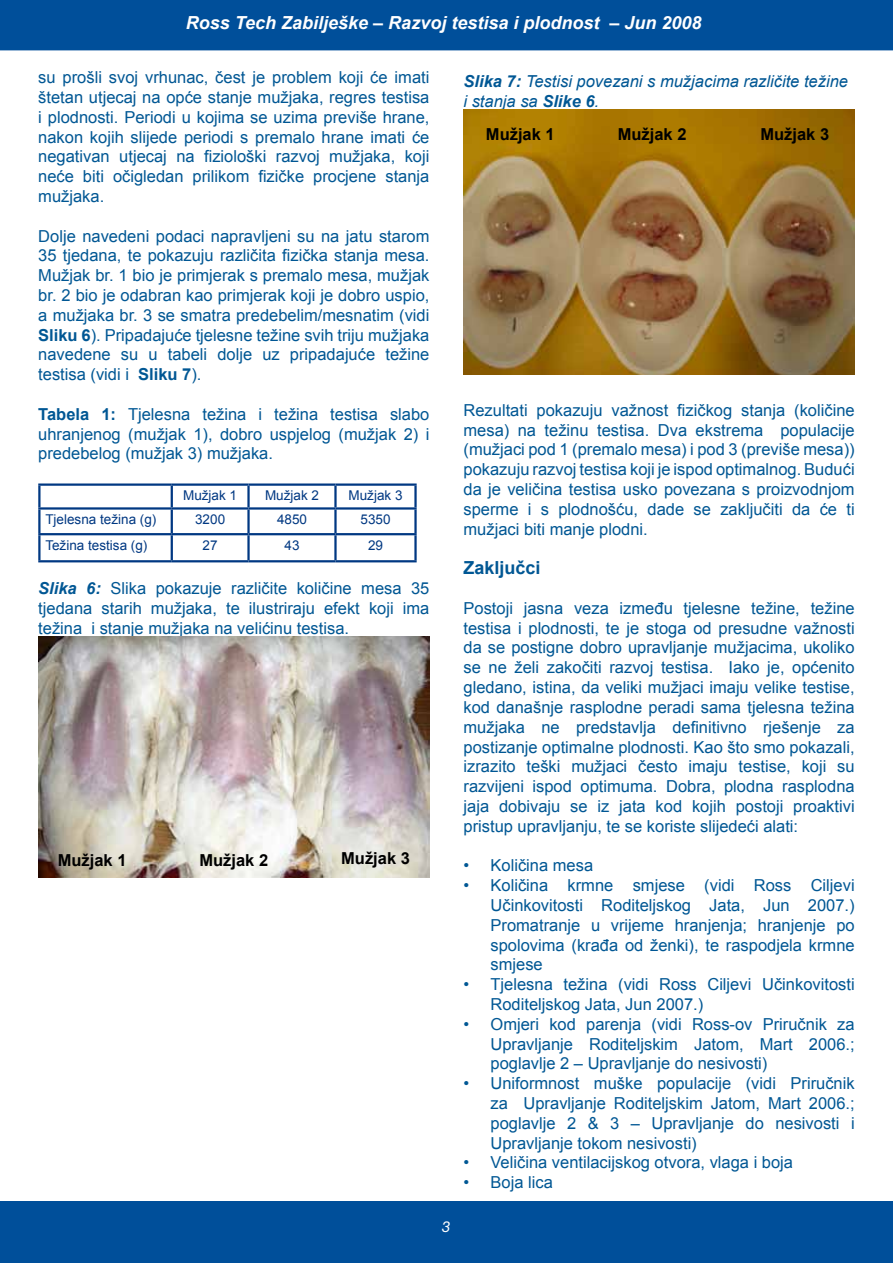
<style>
.page{position:relative;width:893px;height:1263px;background:#fff}
.page>*{position:absolute;margin:0;border:0;box-sizing:border-box;transform-origin:0 0}
.t1{font:italic 700 18px "Arial";color:#fff}
.t2{font:700 18px "Arial";color:#005794}
.t3{font:16.5px/19.8px "Arial";color:#005794;text-align:justify}
.t4{font:italic 16.5px/19.8px "Arial";color:#005794}
.t5{font:700 16.5px "Arial";color:#000}
.t6{font:italic 15px "Helvetica Neue";color:#fff}
.t7{font:13.5px "Arial";color:#003882}
.s1{font-weight:700}
.s2{font-weight:700;font-style:italic}
</style>
<div class="page">
<div style="left:0;top:1201px;width:893px;height:62px;background:#004f9a"></div>
<div style="left:0;top:0;width:893px;height:50px;background:#004f9a"></div>
<hr style="left:38px;top:483px;width:134px;height:3px;background:#003882">
<hr style="left:38px;top:486px;width:3px;height:21px;background:#003882">
<hr style="left:172px;top:483px;width:77px;height:3px;background:#003882">
<hr style="left:171px;top:486px;width:2px;height:21px;background:#003882">
<hr style="left:249px;top:483px;width:86px;height:3px;background:#003882">
<hr style="left:247px;top:486px;width:3px;height:21px;background:#003882">
<hr style="left:335px;top:483px;width:82px;height:3px;background:#003882">
<hr style="left:334px;top:486px;width:3px;height:21px;background:#003882">
<hr style="left:414px;top:486px;width:3px;height:21px;background:#003882">
<hr style="left:38px;top:507px;width:134px;height:3px;background:#003882">
<hr style="left:38px;top:510px;width:3px;height:23px;background:#003882">
<hr style="left:172px;top:507px;width:77px;height:3px;background:#003882">
<hr style="left:171px;top:510px;width:2px;height:23px;background:#003882">
<hr style="left:249px;top:507px;width:86px;height:3px;background:#003882">
<hr style="left:247px;top:510px;width:3px;height:23px;background:#003882">
<hr style="left:335px;top:507px;width:82px;height:3px;background:#003882">
<hr style="left:334px;top:510px;width:3px;height:23px;background:#003882">
<hr style="left:414px;top:510px;width:3px;height:23px;background:#003882">
<hr style="left:38px;top:533px;width:134px;height:2px;background:#003882">
<hr style="left:38px;top:535px;width:3px;height:25px;background:#003882">
<hr style="left:172px;top:533px;width:77px;height:2px;background:#003882">
<hr style="left:171px;top:535px;width:2px;height:25px;background:#003882">
<hr style="left:249px;top:533px;width:86px;height:2px;background:#003882">
<hr style="left:247px;top:535px;width:3px;height:25px;background:#003882">
<hr style="left:335px;top:533px;width:82px;height:2px;background:#003882">
<hr style="left:334px;top:535px;width:3px;height:25px;background:#003882">
<hr style="left:414px;top:535px;width:3px;height:25px;background:#003882">
<hr style="left:38px;top:560px;width:134px;height:2px;background:#003882">
<hr style="left:172px;top:560px;width:77px;height:2px;background:#003882">
<hr style="left:249px;top:560px;width:86px;height:2px;background:#003882">
<hr style="left:335px;top:560px;width:82px;height:2px;background:#003882">
<img style="left:38px;top:637px;width:391px;height:240px">
<img style="left:463px;top:109px;width:392px;height:265px">
<p class="t1" style="left:186px;top:11px;width:517px">Ross Tech Zabilješke – Razvoj testisa i plodnost – Jun 2008</p>
<p class="t3" style="left:38px;top:68px;width:393px">su prošli svoj vrhunac, čest je problem koji će imati štetan utjecaj na opće stanje mužjaka, regres testisa i plodnosti. Periodi u kojima se uzima previše hrane, nakon kojih slijede periodi s premalo hrane imati će negativan utjecaj na fiziološki razvoj mužjaka, koji neće biti očigledan prilikom fizičke procjene stanja mužjaka.</p>
<p class="t3" style="left:38px;top:226px;width:393px">Dolje navedeni podaci napravljeni su na jatu starom 35 tjedana, te pokazuju različita fizička stanja mesa.<br>Mužjak br. 1 bio je primjerak s premalo mesa, mužjak br. 2 bio je odabran kao primjerak koji je dobro uspio, a mužjaka br. 3 se smatra predebelim/mesnatim (vidi <span class="s1">Sliku 6</span>). Pripadajuće tjelesne težine svih triju mužjaka navedene su u tabeli dolje uz pripadajuće težine testisa (vidi i <span class="s1">Sliku 7</span>).</p>
<p class="t3" style="left:38px;top:404px;width:393px"><span class="s1">Tabela 1:</span> Tjelesna težina i težina testisa slabo uhranjenog (mužjak 1), dobro uspjelog (mužjak 2) i predebelog (mužjak 3) mužjaka.</p>
<p class="t7" style="left:183px;top:487px;width:56px">Mužjak 1</p>
<p class="t7" style="left:265px;top:487px;width:56px">Mužjak 2</p>
<p class="t7" style="left:348px;top:487px;width:56px">Mužjak 3</p>
<p class="t7" style="left:45px;top:511px;width:113px">Tjelesna težina (g)</p>
<p class="t7" style="left:195px;top:511px;width:32px">3200</p>
<p class="t7" style="left:277px;top:511px;width:32px">4850</p>
<p class="t7" style="left:360px;top:511px;width:32px">5350</p>
<p class="t7" style="left:45px;top:536px;width:104px">Težina testisa (g)</p>
<p class="t7" style="left:203px;top:536px;width:17px">27</p>
<p class="t7" style="left:284px;top:536px;width:17px">43</p>
<p class="t7" style="left:368px;top:536px;width:17px">29</p>
<p class="t3" style="left:38px;top:579px;width:393px"><span class="s2">Slika 6:</span> Slika pokazuje različite količine mesa 35 tjedana starih mužjaka, te ilustriraju efekt koji ima težina i stanje mužjaka na velićinu testisa.</p>
<p class="t4" style="left:463px;top:71px;width:386px"><span class="s1">Slika 7:</span> Testisi povezani s mužjacima različite težine i stanja sa <span class="s1">Slike 6</span>.</p>
<p class="t5" style="left:486px;top:124px;width:70px">Mužjak 1</p>
<p class="t5" style="left:618px;top:124px;width:70px">Mužjak 2</p>
<p class="t5" style="left:760px;top:124px;width:70px">Mužjak 3</p>
<p class="t3" style="left:463px;top:400px;width:393px">Rezultati pokazuju važnost fizičkog stanja (količine mesa) na težinu testisa. Dva ekstrema populacije (mužjaci pod 1 (premalo mesa) i pod 3 (previše mesa)) pokazuju razvoj testisa koji je ispod optimalnog. Budući da je veličina testisa usko povezana s proizvodnjom sperme i s plodnošću, dade se zaključiti da će ti mužjaci biti manje plodni.</p>
<p class="t2" style="left:463px;top:556px;width:79px">Zaključci</p>
<p class="t3" style="left:463px;top:598px;width:393px">Postoji jasna veza između tjelesne težine, težine testisa i plodnosti, te je stoga od presudne važnosti da se postigne dobro upravljanje mužjacima, ukoliko se ne želi zakočiti razvoj testisa. Iako je, općenito gledano, istina, da veliki mužjaci imaju velike testise, kod današnje rasplodne peradi sama tjelesna težina mužjaka ne predstavlja definitivno rješenje za postizanje optimalne plodnosti. Kao što smo pokazali, izrazito teški mužjaci često imaju testise, koji su razvijeni ispod optimuma. Dobra, plodna rasplodna jaja dobivaju se iz jata kod kojih postoji proaktivi pristup upravljanju, te se koriste slijedeći alati:</p>
<p class="t3" style="left:463px;top:856px;width:131px">• Količina mesa</p>
<p class="t3" style="left:490px;top:875px;width:366px;text-indent:-27px">• Količina krmne smjese (vidi Ross Ciljevi Učinkovitosti Roditeljskog Jata, Jun 2007.)<br>Promatranje u vrijeme hranjenja; hranjenje po spolovima (krađa od ženki), te raspodjela krmne smjese</p>
<p class="t3" style="left:490px;top:974px;width:366px;text-indent:-27px">• Tjelesna težina (vidi Ross Ciljevi Učinkovitosti<br>Roditeljskog Jata, Jun 2007.)</p>
<p class="t3" style="left:490px;top:1014px;width:366px;text-indent:-27px">• Omjeri kod parenja (vidi Ross-ov Priručnik za Upravljanje Roditeljskim Jatom, Mart 2006.; poglavlje 2 – Upravljanje do nesivosti)</p>
<p class="t3" style="left:490px;top:1073px;width:366px;text-indent:-27px">• Uniformnost muške populacije (vidi Priručnik za Upravljanje Roditeljskim Jatom, Mart 2006.; poglavlje 2 &amp; 3 – Upravljanje do nesivosti i Upravljanje tokom nesivosti)</p>
<p class="t3" style="left:463px;top:1153px;width:331px">• Veličina ventilacijskog otvora, vlaga i boja</p>
<p class="t3" style="left:463px;top:1172px;width:91px">• Boja lica</p>
<p class="t5" style="left:58px;top:849px;width:70px">Mužjak 1</p>
<p class="t5" style="left:199px;top:849px;width:70px">Mužjak 2</p>
<p class="t5" style="left:341px;top:847px;width:70px">Mužjak 3</p>
<p class="t6" style="left:442px;top:1217px;width:10px">3</p>
</div>
